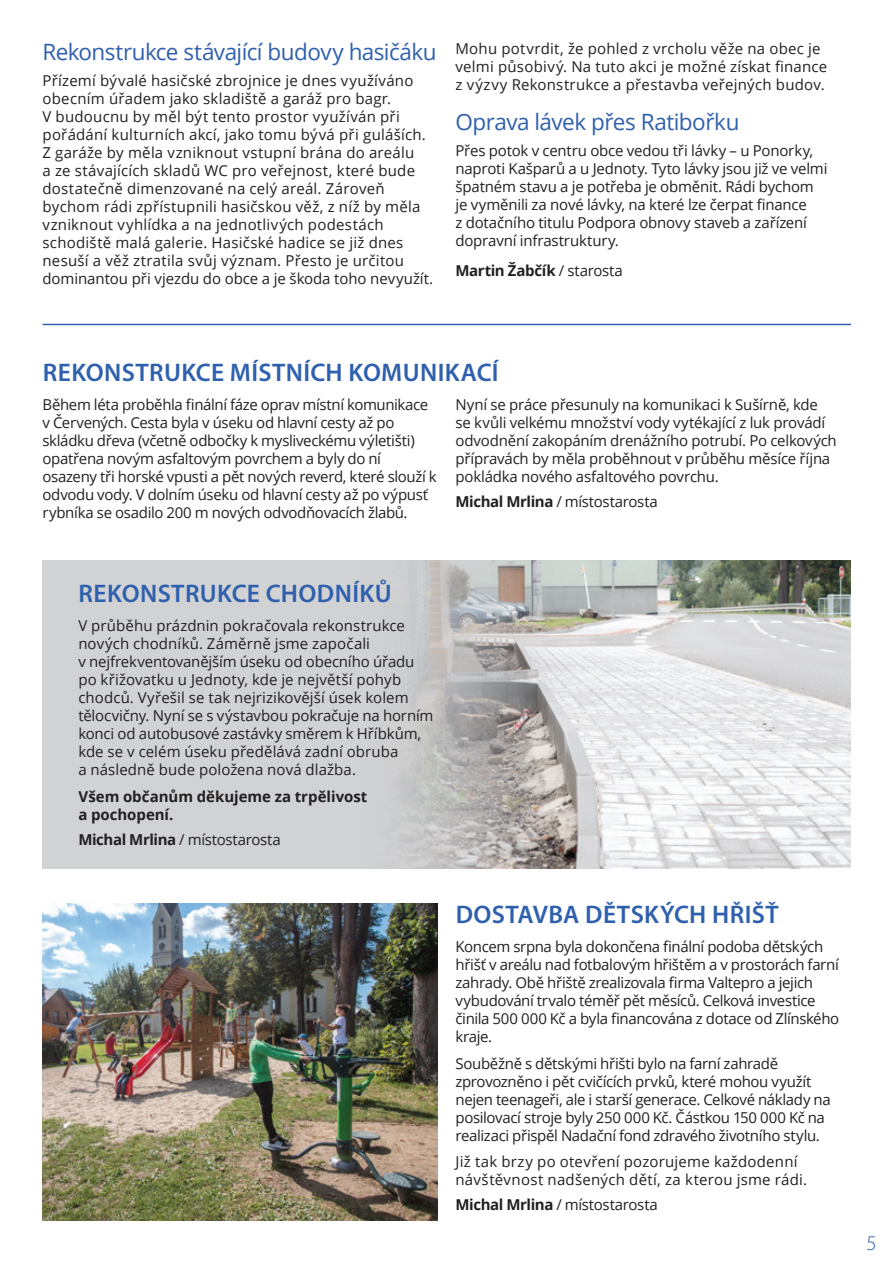
<style>
.page{position:relative;width:893px;height:1263px;background:#fff}
.page>*{position:absolute;margin:0;border:0;box-sizing:border-box;transform-origin:0 0}
.t1{font:600 25.5px "Myriad Pro";letter-spacing:.015em;color:#2f60ad}
.t2{font:22.5px "Open Sans";letter-spacing:-.025em;color:#2f60ad}
.t3{font:300 21px "Myriad Pro";color:#2f60ad}
.t4{font:15px/18px "Open Sans";letter-spacing:-.01em;color:#231f20}
.t5{font:15px/18px "Open Sans";letter-spacing:.015em;color:#231f20}
.t6{font:700 15px/18px "Open Sans";color:#231f20}
.t7{font:700 15px "Open Sans";letter-spacing:-.02em;color:#231f20}
.s1{font-weight:400}
.s2{font-weight:700}
</style>
<div class="page">
<img style="left:42px;top:323px;width:810px;height:898px">
<h2 class="t2" style="left:43px;top:36px;width:396px">Rekonstrukce stávající budovy hasičáku</h2>
<p class="t5" style="left:43px;top:71px;width:392px">Přízemí bývalé hasičské zbrojnice je dnes využíváno obecním úřadem jako skladiště a garáž pro bagr.<br>V budoucnu by měl být tento prostor využíván při pořádání kulturních akcí, jako tomu bývá při guláších.<br>Z garáže by měla vzniknout vstupní brána do areálu<br>a ze stávajících skladů WC pro veřejnost, které bude dostatečně dimenzované na celý areál. Zároveň bychom rádi zpřístupnili hasičskou věž, z níž by měla vzniknout vyhlídka a na jednotlivých podestách schodiště malá galerie. Hasičské hadice se již dnes nesuší a věž ztratila svůj význam. Přesto je určitou dominantou při vjezdu do obce a je škoda toho nevyužít.</p>
<p class="t5" style="left:455px;top:39px;width:373px">Mohu potvrdit, že pohled z vrcholu věže na obec je velmi působivý. Na tuto akci je možné získat finance z výzvy Rekonstrukce a přestavba veřejných budov.</p>
<h2 class="t2" style="left:455px;top:106px;width:285px">Oprava lávek přes Ratibořku</h2>
<p class="t4" style="left:455px;top:141px;width:373px">Přes potok v centru obce vedou tři lávky – u Ponorky, naproti Kašparů a u Jednoty. Tyto lávky jsou již ve velmi špatném stavu a je potřeba je obměnit. Rádi bychom je vyměnili za nové lávky, na které lze čerpat finance<br>z dotačního titulu Podpora obnovy staveb a zařízení dopravní infrastruktury.</p>
<p class="t7" style="left:455px;top:259px;width:169px">Martin Žabčík <span class="s1">/ starosta</span></p>
<h1 class="t1" style="left:43px;top:356px;width:457px">REKONSTRUKCE MÍSTNÍCH KOMUNIKACÍ</h1>
<p class="t4" style="left:43px;top:395px;width:396px">Během léta proběhla finální fáze oprav místní komunikace v Červených. Cesta byla v úseku od hlavní cesty až po skládku dřeva (včetně odbočky k mysliveckému výletišti) opatřena novým asfaltovým povrchem a byly do ní osazeny tři horské vpusti a pět nových reverd, které slouží k odvodu vody. V dolním úseku od hlavní cesty až po výpusť rybníka se osadilo 200 m nových odvodňovacích žlabů.</p>
<p class="t4" style="left:455px;top:395px;width:383px">Nyní se práce přesunuly na komunikaci k Sušírně, kde se kvůli velkému množství vody vytékající z luk provádí odvodnění zakopáním drenážního potrubí. Po celkových přípravách by měla proběhnout v průběhu měsíce října pokládka nového asfaltového povrchu.</p>
<p class="t4" style="left:455px;top:492px;width:204px"><span class="s2">Michal Mrlina</span> / místostarosta</p>
<h1 class="t1" style="left:79px;top:577px;width:315px">REKONSTRUKCE CHODNÍKŮ</h1>
<p class="t4" style="left:78px;top:616px;width:357px">V průběhu prázdnin pokračovala rekonstrukce nových chodníků. Záměrně jsme započali<br>v nejfrekventovanějším úseku od obecního úřadu po křižovatku u Jednoty, kde je největší pohyb chodců. Vyřešil se tak nejrizikovější úsek kolem tělocvičny. Nyní se s výstavbou pokračuje na horním konci od autobusové zastávky směrem k Hříbkům, kde se v celém úseku předělává zadní obruba<br>a následně bude položena nová dlažba.</p>
<p class="t6" style="left:78px;top:787px;width:291px">Všem občanům děkujeme za trpělivost a pochopení.</p>
<p class="t4" style="left:78px;top:830px;width:204px"><span class="s2">Michal Mrlina</span> / místostarosta</p>
<h1 class="t1" style="left:456px;top:898px;width:325px">DOSTAVBA DĚTSKÝCH HŘIŠŤ</h1>
<p class="t4" style="left:455px;top:937px;width:385px">Koncem srpna byla dokončena finální podoba dětských hřišť v areálu nad fotbalovým hřištěm a v prostorách farní zahrady. Obě hřiště zrealizovala firma Valtepro a jejich vybudování trvalo téměř pět měsíců. Celková investice činila 500 000 Kč a byla financována z dotace od Zlínského kraje.</p>
<p class="t4" style="left:455px;top:1054px;width:377px">Souběžně s dětskými hřišti bylo na farní zahradě zprovozněno i pět cvičících prvků, které mohou využít nejen teenageři, ale i starší generace. Celkové náklady na posilovací stroje byly 250 000 Kč. Částkou 150 000 Kč na realizaci přispěl Nadační fond zdravého životního stylu.</p>
<p class="t5" style="left:455px;top:1152px;width:353px">Již tak brzy po otevření pozorujeme každodenní návštěvnost nadšených dětí, za kterou jsme rádi.</p>
<p class="t4" style="left:455px;top:1195px;width:204px"><span class="s2">Michal Mrlina</span> / místostarosta</p>
<h3 class="t3" style="left:867px;top:1231px;width:12px">5</h3>
</div>
